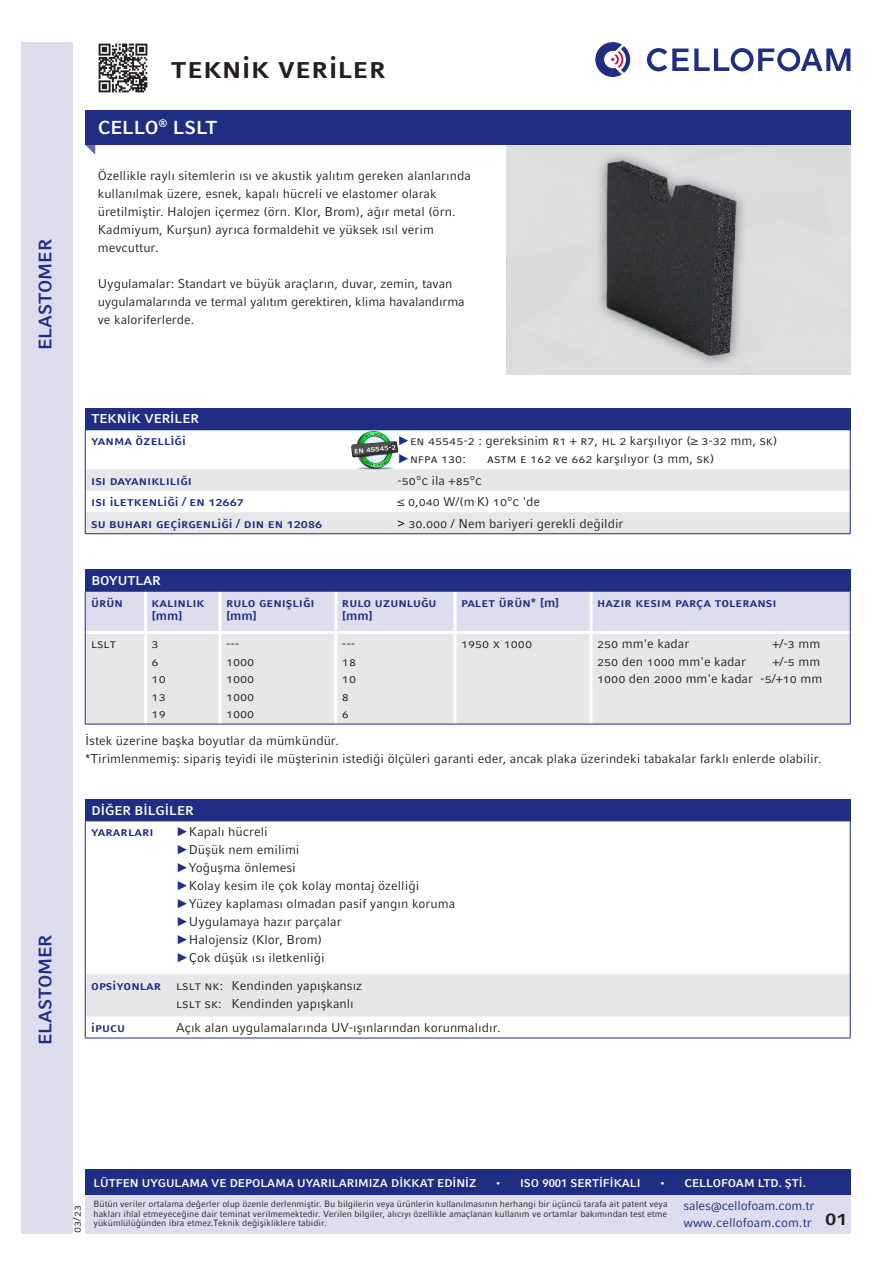
<style>
.page{position:relative;width:893px;height:1263px;background:#fff}
.page>*{position:absolute;margin:0;border:0;box-sizing:border-box;transform-origin:0 0}
.Aufzählungen{font:700 30px "Compatil Fact LT Pro";color:#231f20}
.t1{font:700 21px "Compatil Fact LT Pro";color:#231f20}
.Seitentitel{font:700 18.75px "Compatil Fact LT Pro";color:#fff}
.t2{font:700 18px "Compatil Fact LT Pro";letter-spacing:-.005em;color:#1f2d82}
.Aufzählungen-2{font:12.75px/18px "Compatil Fact LT Pro";color:#231f20}
.Aufzählungen-3{font:700 12.75px/13.5px "Compatil Fact LT Pro";color:#1f2d82}
.t3{font:12.75px/16.5px "Compatil Fact LT Pro";letter-spacing:-.015em;color:#1f2d82}
.Überschrift{font:700 12.75px "Compatil Fact LT Pro";color:#fff}
.t4{font:700 11.25px "Compatil Fact LT Pro";color:#fff}
.Fließtext{font:11.25px "Compatil Fact LT Pro";color:#231f20}
.t5{font:9px/9.8px "Compatil Fact LT Pro";color:#231f20;text-align:justify}
.s1{font-family:"Arial";color:#1f2d82}
.s2{font-family:"Arial"}
</style>
<div class="page">
<img style="left:352px;top:431px;width:46px;height:38px">
<svg style="left:595px;top:42px;width:35px;height:35px"></svg>
<svg style="left:647px;top:48px;width:203px;height:23px"></svg>
<div style="left:85px;top:1171px;width:765px;height:62px;background:#dddded"></div>
<div style="left:85px;top:1169px;width:765px;height:26px;background:#1f2d82"></div>
<div style="left:21px;top:43px;width:51px;height:1190px;background:#dddded"></div>
<svg style="left:85px;top:145px;width:10px;height:10px"></svg>
<div style="left:85px;top:111px;width:765px;height:34px;background:#1f2d82"></div>
<img style="left:514px;top:152px;width:336px;height:220px">
<div style="left:85px;top:408px;width:765px;height:21px;background:#1f2d82"></div>
<svg style="left:86px;top:469px;width:764px;height:64px;fill:#e7e7e9"></svg>
<hr style="left:85px;top:430px;width:1px;height:39px;background:#1f2d82">
<hr style="left:85px;top:429px;width:306px;height:1px;background:#1f2d82">
<hr style="left:391px;top:429px;width:459px;height:1px;background:#1f2d82">
<hr style="left:850px;top:430px;width:1px;height:39px;background:#1f2d82">
<svg style="left:85px;top:469px;width:1px;height:64px"></svg>
<hr style="left:85px;top:533px;width:306px;height:1px;background:#1f2d82">
<svg style="left:850px;top:469px;width:1px;height:64px"></svg>
<hr style="left:391px;top:533px;width:459px;height:1px;background:#1f2d82">
<div style="left:85px;top:570px;width:765px;height:21px;background:#1f2d82"></div>
<div style="left:86px;top:592px;width:764px;height:39px;background:#dddded"></div>
<div style="left:86px;top:634px;width:764px;height:90px;background:#e7e7e9"></div>
<hr style="left:144px;top:591px;width:3px;height:40px;background:#fff">
<hr style="left:219px;top:591px;width:3px;height:40px;background:#fff">
<hr style="left:334px;top:591px;width:3px;height:40px;background:#fff">
<hr style="left:453px;top:591px;width:3px;height:40px;background:#fff">
<hr style="left:590px;top:591px;width:3px;height:40px;background:#fff">
<hr style="left:144px;top:634px;width:3px;height:90px;background:#fff">
<hr style="left:219px;top:634px;width:3px;height:90px;background:#fff">
<hr style="left:334px;top:634px;width:3px;height:90px;background:#fff">
<hr style="left:453px;top:634px;width:3px;height:90px;background:#fff">
<hr style="left:590px;top:634px;width:3px;height:90px;background:#fff">
<hr style="left:85px;top:591px;width:1px;height:41px;background:#1f2d82">
<hr style="left:85px;top:591px;width:61px;height:1px;background:#1f2d82">
<hr style="left:146px;top:591px;width:74px;height:1px;background:#1f2d82">
<hr style="left:220px;top:591px;width:116px;height:1px;background:#1f2d82">
<hr style="left:336px;top:591px;width:119px;height:1px;background:#1f2d82">
<hr style="left:455px;top:591px;width:136px;height:1px;background:#1f2d82">
<hr style="left:591px;top:591px;width:259px;height:1px;background:#1f2d82">
<hr style="left:850px;top:591px;width:1px;height:41px;background:#1f2d82">
<hr style="left:85px;top:632px;width:1px;height:92px;background:#1f2d82">
<hr style="left:85px;top:724px;width:61px;height:1px;background:#1f2d82">
<hr style="left:146px;top:724px;width:74px;height:1px;background:#1f2d82">
<hr style="left:220px;top:724px;width:116px;height:1px;background:#1f2d82">
<hr style="left:336px;top:724px;width:119px;height:1px;background:#1f2d82">
<hr style="left:455px;top:724px;width:136px;height:1px;background:#1f2d82">
<hr style="left:850px;top:632px;width:1px;height:92px;background:#1f2d82">
<hr style="left:591px;top:724px;width:259px;height:1px;background:#1f2d82">
<div style="left:85px;top:799px;width:765px;height:22px;background:#1f2d82"></div>
<hr style="left:85px;top:821px;width:1px;height:153px;background:#1f2d82">
<hr style="left:85px;top:821px;width:85px;height:1px;background:#1f2d82">
<hr style="left:170px;top:821px;width:680px;height:1px;background:#1f2d82">
<hr style="left:850px;top:821px;width:1px;height:153px;background:#1f2d82">
<hr style="left:85px;top:1038px;width:85px;height:1px;background:#1f2d82">
<svg style="left:85px;top:974px;width:766px;height:64px"></svg>
<hr style="left:170px;top:1038px;width:680px;height:1px;background:#1f2d82">
<img style="left:98px;top:43px;width:50px;height:50px">
<h3 class="t2" style="left:35px;top:350px;width:112px;rotate:-90deg">ELASTOMER</h3>
<h3 class="t2" style="left:35px;top:1045px;width:112px;rotate:-90deg">ELASTOMER</h3>
<p class="Aufzählungen" style="left:170px;top:49px;width:218px">teknik Veriler</p>
<p class="Seitentitel" style="left:98px;top:116px;width:121px">CELLO<sup>®</sup> LSLT</p>
<p class="Aufzählungen-2" style="left:98px;top:166px;width:375px">Özellikle raylı sitemlerin ısı ve akustik yalıtım gereken alanlarında kullanılmak üzere, esnek, kapalı hücreli ve elastomer olarak üretilmiştir. Halojen içermez (örn. Klor, Brom), ağır metal (örn.<br>Kadmiyum, Kurşun) ayrıca formaldehit ve yüksek ısıl verim mevcuttur.</p>
<p class="Aufzählungen-2" style="left:98px;top:274px;width:368px">Uygulamalar: Standart ve büyük araçların, duvar, zemin, tavan uygulamalarında ve termal yalıtım gerektiren, klima havalandırma ve kaloriferlerde.</p>
<p class="Überschrift" style="left:91px;top:411px;width:109px">TEKNİK VERİLER</p>
<p class="Aufzählungen-3" style="left:91px;top:434px;width:96px">yanma özelliği</p>
<p class="Aufzählungen-2" style="left:397px;top:432px;width:381px"><span class="s1">►</span>en 45545-2 : gereksinim r1 + r7, hl 2 karşılıyor (≥ 3-32 mm, sk) <span class="s1">►</span>nfpa 130:</p>
<p class="Aufzählungen-2" style="left:487px;top:450px;width:229px">astm e 162 ve 662 karşılıyor (3 mm, sk)</p>
<p class="Aufzählungen-3" style="left:91px;top:474px;width:102px">ısı dayanıklılığı</p>
<p class="Aufzählungen-2" style="left:397px;top:471px;width:86px">-50°c ila +85°c</p>
<p class="Aufzählungen-3" style="left:91px;top:495px;width:154px">ısı iletkenliği / en 12667</p>
<p class="Aufzählungen-2" style="left:397px;top:493px;width:144px">≤ 0,040 W/(m<sup>.</sup>K) 10°C 'de</p>
<p class="Aufzählungen-3" style="left:91px;top:517px;width:232px">su buharı geçirgenliği / di n en 12086</p>
<p class="Aufzählungen-2" style="left:397px;top:514px;width:228px"><span class="s2">&gt;</span> 30.000 / Nem bariyeri gerekli değildir</p>
<p class="Überschrift" style="left:91px;top:573px;width:71px">BOYUTLAR</p>
<p class="Aufzählungen-3" style="left:91px;top:596px;width:33px">ürün</p>
<p class="Aufzählungen-3" style="left:152px;top:596px;width:54px">kalınlık [mm]</p>
<p class="Aufzählungen-3" style="left:226px;top:596px;width:88px">rulo genişliğI [mm]</p>
<p class="Aufzählungen-3" style="left:342px;top:596px;width:96px">rulo uzunluğu [mm]</p>
<p class="Aufzählungen-3" style="left:461px;top:596px;width:100px">palet ürün* [m]</p>
<p class="Aufzählungen-3" style="left:597px;top:596px;width:181px">hazır kesi m parça toleransı</p>
<p class="Aufzählungen-2" style="left:91px;top:635px;width:26px">lslt</p>
<p class="Aufzählungen-2" style="left:152px;top:635px;width:9px">3</p>
<p class="Aufzählungen-2" style="left:152px;top:652px;width:9px">6</p>
<p class="Aufzählungen-2" style="left:152px;top:670px;width:16px">10</p>
<p class="Aufzählungen-2" style="left:152px;top:687px;width:16px">13</p>
<p class="Aufzählungen-2" style="left:152px;top:705px;width:16px">19</p>
<p class="Aufzählungen-2" style="left:461px;top:635px;width:73px">1950 x 1000</p>
<p class="Aufzählungen-2" style="left:597px;top:635px;width:94px">250 mm'e kadar</p>
<p class="Aufzählungen-2" style="left:772px;top:635px;width:49px">+/-3 mm</p>
<p class="Aufzählungen-2" style="left:597px;top:652px;width:151px">250 den 1000 mm'e kadar</p>
<p class="Aufzählungen-2" style="left:772px;top:652px;width:49px">+/-5 mm</p>
<p class="Aufzählungen-2" style="left:597px;top:670px;width:227px">1000 den 2000 mm'e kadar -5/+10 mm</p>
<p class="Aufzählungen-2" style="left:226px;top:635px;width:15px">---</p>
<p class="Aufzählungen-2" style="left:226px;top:652px;width:30px">1000</p>
<p class="Aufzählungen-2" style="left:226px;top:670px;width:30px">1000</p>
<p class="Aufzählungen-2" style="left:226px;top:687px;width:30px">1000</p>
<p class="Aufzählungen-2" style="left:226px;top:705px;width:30px">1000</p>
<p class="Aufzählungen-2" style="left:342px;top:635px;width:15px">---</p>
<p class="Aufzählungen-2" style="left:342px;top:652px;width:16px">18</p>
<p class="Aufzählungen-2" style="left:342px;top:670px;width:16px">10</p>
<p class="Aufzählungen-2" style="left:342px;top:687px;width:9px">8</p>
<p class="Aufzählungen-2" style="left:342px;top:705px;width:9px">6</p>
<p class="Aufzählungen-2" style="left:85px;top:732px;width:738px">İstek üzerine başka boyutlar da mümkündür.<br>*Tirimlenmemiş: sipariş teyidi ile müşterinin istediği ölçüleri garanti eder, ancak plaka üzerindeki tabakalar farklı enlerde olabilir.</p>
<p class="Überschrift" style="left:91px;top:803px;width:104px">DİĞER BİLGİLER</p>
<p class="Aufzählungen-3" style="left:91px;top:825px;width:64px">yararları</p>
<p class="Aufzählungen-2" style="left:176px;top:823px;width:281px"><span class="s1">►</span>Kapalı hücreli<br><span class="s1">►</span>Düşük nem emilimi<br><span class="s1">►</span>Yoğuşma önlemesi<br><span class="s1">►</span>Kolay kesim ile çok kolay montaj özelliği <span class="s1">►</span>Yüzey kaplaması olmadan pasif yangın koruma <span class="s1">►</span>Uygulamaya hazır parçalar<br><span class="s1">►</span>Halojensiz (Klor, Brom)<br><span class="s1">►</span>Çok düşük ısı iletkenliği</p>
<p class="Aufzählungen-3" style="left:91px;top:978px;width:72px">opsiyonlar</p>
<p class="Aufzählungen-2" style="left:176px;top:976px;width:187px">lslt nk: Kendinden yapışkansız lslt sk: Kendinden yapışkanlı</p>
<p class="Aufzählungen-3" style="left:91px;top:1021px;width:35px">ipucu</p>
<p class="Aufzählungen-2" style="left:176px;top:1019px;width:326px">Açık alan uygulamalarında UV-ışınlarından korunmalıdır.</p>
<p class="Fließtext" style="left:70px;top:1233px;width:29px;rotate:-90deg">03/23</p>
<p class="t4" style="left:94px;top:1176px;width:384px">LÜTFEN UYGULAMA VE DEPOLAMA UYARILARIMIZA DİKKAT EDİNİZ</p>
<p class="t4" style="left:495px;top:1176px;width:147px">• ISO 9001 SERTİFİKALI</p>
<p class="t4" style="left:659px;top:1176px;width:148px">• CELLOFOAM LTD. ŞTİ.</p>
<p class="t3" style="left:683px;top:1198px;width:132px">sales@cellofoam.com.tr www.cellofoam.com.tr</p>
<p class="t5" style="left:94px;top:1199px;width:576px">Bütün veriler ortalama değerler olup özenle derlenmiştir. Bu bilgilerin veya ürünlerin kullanılmasının herhangi bir üçüncü tarafa ait patent veya hakları ihlal etmeyeceğine dair teminat verilmemektedir. Verilen bilgiler, alıcıyı özellikle amaçlanan kullanım ve ortamlar bakımından test etme yükümlülüğünden ibra etmez.Teknik değişikliklere tabidir.</p>
<h2 class="t1" style="left:825px;top:1205px;width:24px">01</h2>
</div>
